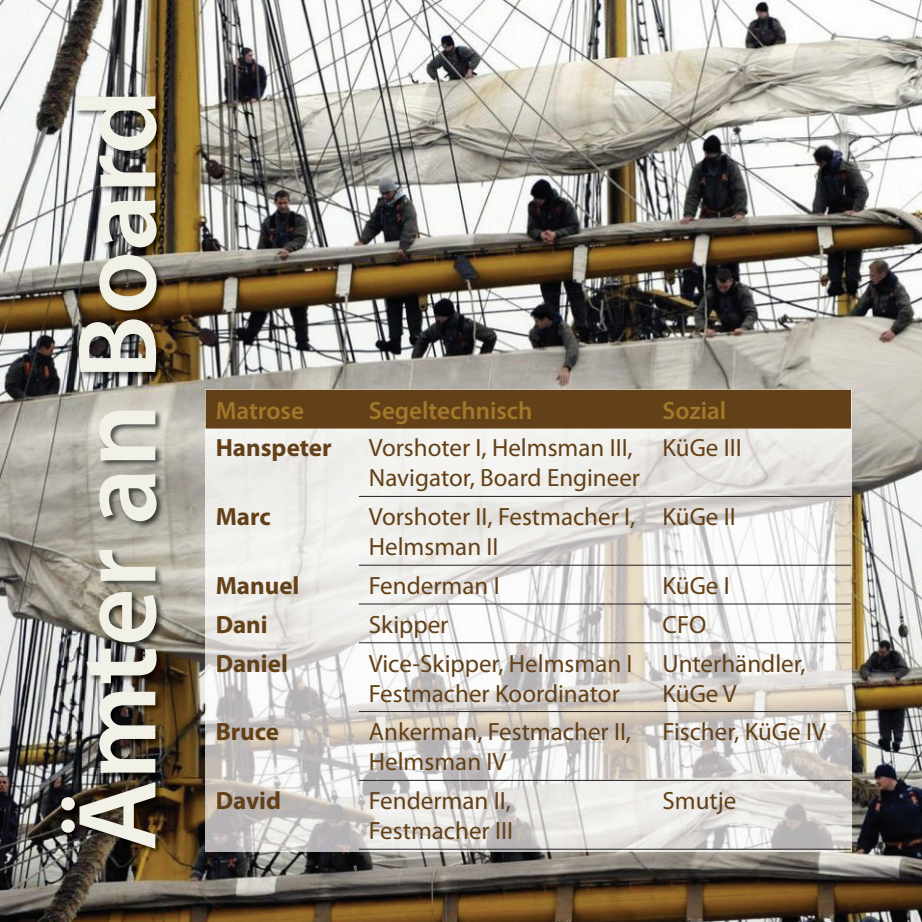
<style>
.page{position:relative;width:922px;height:922px;background:#fff}
.page>*{position:absolute;margin:0;border:0;box-sizing:border-box;transform-origin:0 0}
.t1{font:600 112.5px "Myriad Pro";color:#f1f1e7}
.t2{font:25px/30px "Myriad Pro";color:#634017}
.t3{font:700 25px "Myriad Pro";color:#634017}
.t4{font:600 25px "Myriad Pro";color:#a1782b}
</style>
<div class="page">
<img style="left:0;top:0;width:921px;height:921px">
<img style="left:60px;top:95px;width:103px;height:760px">
<img style="left:206px;top:428px;width:644px;height:422px">
<div style="left:206px;top:389px;width:644px;height:39px;background:#634017"></div>
<hr style="left:359px;top:496px;width:293px;height:1px;background:#231f20">
<hr style="left:652px;top:496px;width:198px;height:1px;background:#231f20">
<hr style="left:359px;top:564px;width:293px;height:1px;background:#231f20">
<hr style="left:652px;top:564px;width:198px;height:1px;background:#231f20">
<hr style="left:359px;top:603px;width:293px;height:1px;background:#231f20">
<hr style="left:652px;top:603px;width:198px;height:1px;background:#231f20">
<hr style="left:359px;top:642px;width:293px;height:1px;background:#231f20">
<hr style="left:652px;top:642px;width:198px;height:1px;background:#231f20">
<hr style="left:359px;top:711px;width:293px;height:1px;background:#231f20">
<hr style="left:652px;top:711px;width:198px;height:1px;background:#231f20">
<hr style="left:359px;top:779px;width:293px;height:1px;background:#231f20">
<hr style="left:652px;top:779px;width:198px;height:1px;background:#231f20">
<hr style="left:359px;top:848px;width:293px;height:1px;background:#231f20">
<hr style="left:652px;top:848px;width:198px;height:1px;background:#231f20">
<h1 class="t1" style="left:46px;top:850px;width:763px;rotate:-90deg">Ämter an Board</h1>
<p class="t4" style="left:216px;top:394px;width:90px">Matrose</p>
<p class="t4" style="left:369px;top:394px;width:165px">Segeltechnisch</p>
<p class="t4" style="left:662px;top:394px;width:65px">Sozial</p>
<p class="t3" style="left:216px;top:431px;width:117px">Hanspeter</p>
<p class="t2" style="left:369px;top:432px;width:272px">Vorshoter I, Helmsman III,<br>Navigator, Board Engineer</p>
<p class="t2" style="left:662px;top:432px;width:81px">KüGe III</p>
<p class="t3" style="left:216px;top:500px;width:56px">Marc</p>
<p class="t2" style="left:369px;top:501px;width:268px">Vorshoter II, Festmacher I,<br>Helmsman II</p>
<p class="t2" style="left:662px;top:501px;width:75px">KüGe II</p>
<p class="t3" style="left:216px;top:569px;width:85px">Manuel</p>
<p class="t2" style="left:369px;top:570px;width:132px">Fenderman I</p>
<p class="t2" style="left:662px;top:570px;width:69px">KüGe I</p>
<p class="t3" style="left:216px;top:608px;width:54px">Dani</p>
<p class="t2" style="left:369px;top:608px;width:81px">Skipper</p>
<p class="t2" style="left:662px;top:608px;width:45px">CFO</p>
<p class="t3" style="left:216px;top:646px;width:74px">Daniel</p>
<p class="t2" style="left:369px;top:647px;width:265px">Vice-Skipper, Helmsman I<br>Festmacher Koordinator</p>
<p class="t2" style="left:662px;top:647px;width:145px">Unterhändler,<br>KüGe V</p>
<p class="t3" style="left:216px;top:715px;width:65px">Bruce</p>
<p class="t2" style="left:369px;top:716px;width:264px">Ankerman, Festmacher II,<br>Helmsman IV</p>
<p class="t2" style="left:662px;top:716px;width:165px">Fischer, KüGe IV</p>
<p class="t3" style="left:216px;top:784px;width:67px">David</p>
<p class="t2" style="left:369px;top:785px;width:146px">Fenderman II,<br>Festmacher III</p>
<p class="t2" style="left:662px;top:785px;width:75px">Smutje</p>
</div>
